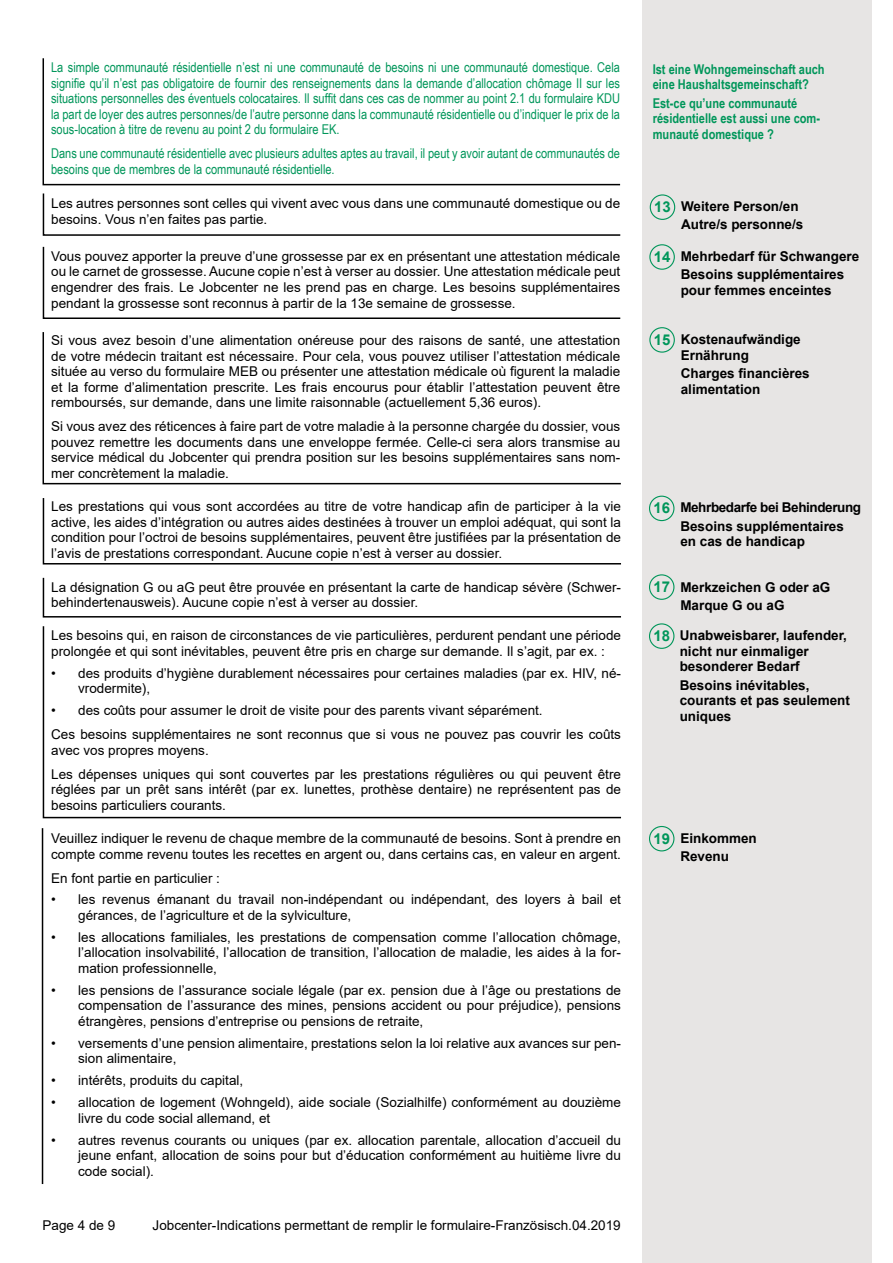
<style>
.page{position:relative;width:893px;height:1263px;background:#fff}
.page>*{position:absolute;margin:0;border:0;box-sizing:border-box;transform-origin:0 0}
.t1{font:700 15px "Arial";color:#00965a}
.t2{font:13.5px/15.5px "Arial";color:#000}
.t3{font:13.5px/15.5px "Arial Narrow";color:#00965a;text-align:justify}
.t4{font:700 13.5px/18.5px "Arial";color:#000}
.t5{font:700 13.5px/15.6px "Arial Narrow";color:#00965a}
.t6{font:700 13.5px/18.5px "Arial";letter-spacing:-.03em;color:#000}
.s1{font-size:15px;color:#00965a}
</style>
<div class="page">
<div style="left:642px;top:0;width:230px;height:1263px;background:#e7e5e4"></div>
<div style="left:650px;top:194px;width:25px;height:26px;border:1px solid #00965a;border-radius:50%"></div>
<div style="left:649px;top:244px;width:26px;height:26px;border:1px solid #00965a;border-radius:50%"></div>
<div style="left:649px;top:327px;width:26px;height:26px;border:1px solid #00965a;border-radius:50%"></div>
<svg style="left:42px;top:193px;width:579px;height:43px"></svg>
<svg style="left:42px;top:246px;width:579px;height:73px"></svg>
<svg style="left:42px;top:498px;width:579px;height:67px"></svg>
<svg style="left:42px;top:577px;width:579px;height:41px"></svg>
<svg style="left:42px;top:626px;width:579px;height:193px"></svg>
<div style="left:649px;top:496px;width:25px;height:25px;border:1px solid #00965a;border-radius:50%"></div>
<div style="left:649px;top:574px;width:25px;height:26px;border:1px solid #00965a;border-radius:50%"></div>
<div style="left:649px;top:623px;width:25px;height:26px;border:1px solid #00965a;border-radius:50%"></div>
<div style="left:649px;top:826px;width:25px;height:25px;border:1px solid #00965a;border-radius:50%"></div>
<svg style="left:42px;top:332px;width:579px;height:153px"></svg>
<svg style="left:42px;top:58px;width:579px;height:128px"></svg>
<hr style="left:42px;top:828px;width:1px;height:356px;background:#000">
<p class="t3" style="left:51px;top:59px;width:571px">La simple communauté résidentielle n’est ni une communauté de besoins ni une communauté domestique. Cela signifie qu’il n’est pas obligatoire de fournir des renseignements dans la demande d’allocation chômage II sur les situations personnelles des éventuels colocataires. Il suffit dans ces cas de nommer au point 2.1 du formulaire KDU la part de loyer des autres personnes/de l’autre personne dans la communauté résidentielle ou d’indiquer le prix de la sous-location à titre de revenu au point 2 du formulaire EK.</p>
<p class="t3" style="left:51px;top:145px;width:570px">Dans une communauté résidentielle avec plusieurs adultes aptes au travail, il peut y avoir autant de communautés de besoins que de membres de la communauté résidentielle.</p>
<p class="t2" style="left:51px;top:195px;width:571px">Les autres personnes sont celles qui vivent avec vous dans une communauté domestique ou de besoins. Vous n’en faites pas partie.</p>
<p class="t2" style="left:51px;top:248px;width:571px;text-align:justify">Vous pouvez apporter la preuve d’une grossesse par ex en présentant une attestation médicale ou le carnet de grossesse. Aucune copie n’est à verser au dossier. Une attestation médicale peut engendrer des frais. Le Jobcenter ne les prend pas en charge. Les besoins supplémentaires pendant la grossesse sont reconnus à partir de la 13e semaine de grossesse.</p>
<p class="t2" style="left:51px;top:332px;width:571px;text-align:justify">Si vous avez besoin d’une alimentation onéreuse pour des raisons de santé, une attestation de votre médecin traitant est nécessaire. Pour cela, vous pouvez utiliser l’attestation médicale située au verso du formulaire MEB ou présenter une attestation médicale où figurent la maladie et la forme d’alimentation prescrite. Les frais encourus pour établir l’attestation peuvent être remboursés, sur demande, dans une limite raisonnable (actuellement 5,36 euros).</p>
<p class="t2" style="left:51px;top:419px;width:571px;text-align:justify">Si vous avez des réticences à faire part de votre maladie à la personne chargée du dossier, vous pouvez remettre les documents dans une enveloppe fermée. Celle-ci sera alors transmise au service médical du Jobcenter qui prendra position sur les besoins supplémentaires sans nom&shy;mer concrètement la maladie.</p>
<p class="t2" style="left:51px;top:498px;width:571px;text-align:justify">Les prestations qui vous sont accordées au titre de votre handicap afin de participer à la vie active, les aides d’intégration ou autres aides destinées à trouver un emploi adéquat, qui sont la condition pour l’octroi de besoins supplémentaires, peuvent être justifiées par la présentation de l’avis de prestations correspondant. Aucune copie n’est à verser au dossier.</p>
<p class="t2" style="left:51px;top:579px;width:571px">La désignation G ou aG peut être prouvée en présentant la carte de handicap sévère (Schwer&shy;behindertenausweis). Aucune copie n’est à verser au dossier.</p>
<p class="t2" style="left:51px;top:628px;width:571px">Les besoins qui, en raison de circonstances de vie particulières, perdurent pendant une période prolongée et qui sont inévitables, peuvent être pris en charge sur demande. Il s’agit, par ex. :</p>
<p class="t2" style="left:78px;top:665px;width:544px;text-indent:-27px">• des produits d’hygiène durablement nécessaires pour certaines maladies (par ex. HIV, né&shy;vrodermite),</p>
<p class="t2" style="left:51px;top:698px;width:571px;line-height:24px">• des coûts pour assumer le droit de visite pour des parents vivant séparément.<br>Ces besoins supplémentaires ne sont reconnus que si vous ne pouvez pas couvrir les coûts</p>
<p class="t2" style="left:51px;top:738px;width:571px;line-height:24px">avec vos propres moyens.<br>Les dépenses uniques qui sont couvertes par les prestations régulières ou qui peuvent être</p>
<p class="t2" style="left:51px;top:782px;width:571px">réglées par un prêt sans intérêt (par ex. lunettes, prothèse dentaire) ne représentent pas de besoins particuliers courants.</p>
<p class="t2" style="left:51px;top:830px;width:571px">Veuillez indiquer le revenu de chaque membre de la communauté de besoins. Sont à prendre en compte comme revenu toutes les recettes en argent ou, dans certains cas, en valeur en argent.</p>
<p class="t2" style="left:51px;top:870px;width:170px">En font partie en particulier :</p>
<p class="t2" style="left:78px;top:892px;width:544px;text-indent:-27px">• les revenus émanant du travail non-indépendant ou indépendant, des loyers à bail et gérances, de l’agriculture et de la sylviculture,</p>
<p class="t2" style="left:78px;top:929px;width:544px;text-align:justify;text-indent:-27px">• les allocations familiales, les prestations de compensation comme l’allocation chômage, l’allocation insolvabilité, l’allocation de transition, l’allocation de maladie, les aides à la for&shy;mation professionnelle,</p>
<p class="t2" style="left:78px;top:982px;width:544px;text-align:justify;text-indent:-27px">• les pensions de l’assurance sociale légale (par ex. pension due à l’âge ou prestations de compensation de l’assurance des mines, pensions accident ou pour préjudice), pensions étrangères, pensions d’entreprise ou pensions de retraite,</p>
<p class="t2" style="left:78px;top:1035px;width:544px;text-indent:-27px">• versements d’une pension alimentaire, prestations selon la loi relative aux avances sur pen&shy;sion alimentaire,</p>
<p class="t2" style="left:51px;top:1073px;width:194px">• intérêts, produits du capital,</p>
<p class="t2" style="left:78px;top:1094px;width:544px;text-indent:-27px">• allocation de logement (Wohngeld), aide sociale (Sozialhilfe) conformément au douzième livre du code social allemand, et</p>
<p class="t2" style="left:78px;top:1132px;width:544px;text-align:justify;text-indent:-27px">• autres revenus courants ou uniques (par ex. allocation parentale, allocation d’accueil du jeune enfant, allocation de soins pour but d’éducation conformément au huitième livre du code social).</p>
<p class="t2" style="left:43px;top:1218px;width:74px">Page 4 de 9</p>
<p class="t2" style="left:153px;top:1218px;width:470px">Jobcenter-Indications permettant de remplir le formulaire-Französisch.04.2019</p>
<p class="t5" style="left:653px;top:60px;width:173px">Ist eine Wohngemeinschaft auch eine Haushaltsgemeinschaft?</p>
<p class="t5" style="left:653px;top:94px;width:169px">Est-ce qu’une communauté résidentielle est aussi une com&shy;munauté domestique ?</p>
<p class="t1" style="left:654px;top:196px;width:18px">13</p>
<p class="t1" style="left:654px;top:246px;width:18px">14</p>
<p class="t1" style="left:654px;top:329px;width:18px">15</p>
<p class="t4" style="left:681px;top:197px;width:124px">Weitere Person/en<br>Autre/s personne/s</p>
<p class="t4" style="left:681px;top:247px;width:180px">Mehrbedarf für Schwangere<br>Besoins supplémentaires</p>
<p class="t4" style="left:681px;top:281px;width:152px">pour femmes enceintes</p>
<p class="t4" style="left:681px;top:332px;width:122px;line-height:15.5px">Kostenaufwändige<br>Ernährung</p>
<p class="t4" style="left:681px;top:366px;width:131px;line-height:15.6px">Charges financières alimentation</p>
<p class="t6" style="left:680px;top:498px;width:182px;text-indent:-27px"><span class="s1">16</span> Mehrbedarfe bei Behinderung<br>Besoins supplémentaires</p>
<p class="t4" style="left:680px;top:532px;width:126px">en cas de handicap</p>
<p class="t4" style="left:680px;top:578px;width:152px">Merkzeichen G oder aG<br>Marque G ou aG</p>
<p class="t1" style="left:653px;top:576px;width:18px">17</p>
<p class="t1" style="left:653px;top:625px;width:18px">18</p>
<p class="t4" style="left:680px;top:628px;width:169px;line-height:15.6px">Unabweisbarer, laufender, nicht nur einmaliger besonderer Bedarf</p>
<p class="t4" style="left:680px;top:677px;width:172px;line-height:15.5px">Besoins inévitables, courants et pas seulement uniques</p>
<p class="t1" style="left:653px;top:828px;width:18px">19</p>
<p class="t4" style="left:680px;top:829px;width:78px">Einkommen<br>Revenu</p>
</div>
